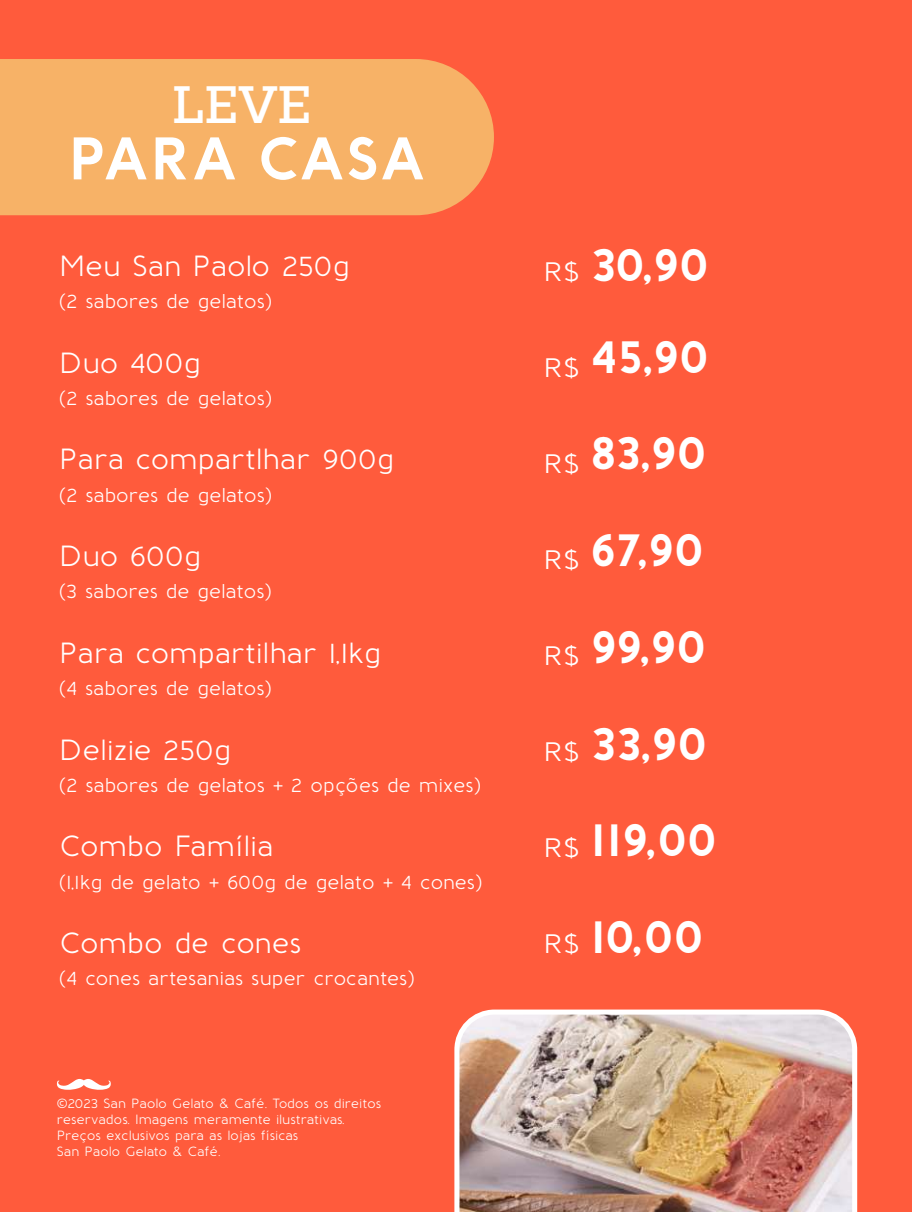
<style>
.page{position:relative;width:912px;height:1212px;background:#ff5b3c}
.page>*{position:absolute;margin:0;border:0;box-sizing:border-box;transform-origin:0 0}
.t1{font:700 60px "Baufra";color:#fff}
.t2{font:700 48px/96.8px "Baufra";letter-spacing:-.02em;color:#fff;text-align:right;scale:.96 1}
.t3{font:500 48px "Mokoko";color:#fff}
.t4{font:500 29.2px "Baufra";letter-spacing:-.01em;color:#fff}
.t5{font:500 26.8px "Baufra";color:#fff;scale:1.15 1}
.t6{font:500 20px "Baufra";letter-spacing:-.01em;color:#fff}
.t7{font:500 13.4px/16px "Baufra";letter-spacing:-.01em;color:#fff}
.s1{font-weight:500;font-size:26.8px}
</style>
<div class="page">
<img style="left:454px;top:1009px;width:404px;height:203px">
<div style="left:0;top:59px;width:494px;height:156px;background:#f7b267"></div>
<svg style="left:56px;top:1079px;width:55px;height:11px"></svg>
<h2 class="t3" style="left:172px;top:73px;width:140px">LEVE</h2>
<h1 class="t1" style="left:68px;top:115px;width:360px">PARA CASA</h1>
<h3 class="t4" style="left:59px;top:247px;width:292px">Meu San Paolo 250g</h3>
<p class="t6" style="left:59px;top:288px;width:214px">(2 sabores de gelatos)</p>
<h3 class="t4" style="left:59px;top:344px;width:143px">Duo 400g</h3>
<p class="t6" style="left:59px;top:385px;width:214px">(2 sabores de gelatos)</p>
<h3 class="t4" style="left:59px;top:440px;width:337px">Para compartlhar 900g</h3>
<p class="t6" style="left:59px;top:482px;width:214px">(2 sabores de gelatos)</p>
<h3 class="t4" style="left:59px;top:537px;width:144px">Duo 600g</h3>
<p class="t6" style="left:59px;top:579px;width:214px">(3 sabores de gelatos)</p>
<h3 class="t4" style="left:59px;top:634px;width:324px">Para compartilhar 1,1kg</h3>
<p class="t6" style="left:59px;top:675px;width:214px">(4 sabores de gelatos)</p>
<h3 class="t4" style="left:59px;top:731px;width:174px">Delizie 250g</h3>
<p class="t6" style="left:59px;top:772px;width:423px">(2 sabores de gelatos + 2 opções de mixes)</p>
<h3 class="t4" style="left:59px;top:827px;width:216px">Combo Família</h3>
<p class="t6" style="left:59px;top:869px;width:424px">(1,1kg de gelato + 600g de gelato + 4 cones)</p>
<h3 class="t4" style="left:59px;top:924px;width:244px">Combo de cones</h3>
<p class="t6" style="left:59px;top:965px;width:357px">(4 cones artesanias super crocantes)</p>
<p class="t7" style="left:57px;top:1095px;width:326px">©2023 San Paolo Gelato &amp; Café. Todos os direitos reservados. Imagens meramente ilustrativas.<br>Preços exclusivos para as lojas físicas<br>San Paolo Gelato &amp; Café.</p>
<h2 class="t2" style="left:543px;top:216px;width:175px;line-height:91.8px"><span class="s1">R$</span> 30,90<br>45,90</h2>
<h3 class="t5" style="left:543px;top:350px;width:33px">R$</h3>
<h2 class="t2" style="left:543px;top:402px;width:184px;text-align:left;text-indent:48px">83,90<br><span class="s1">R$</span> 67,90<br><span class="s1">R$</span> 99,90<br><span class="s1">R$</span> 33,90<br><span class="s1">R$</span> 119,00<br><span class="s1">R$</span> 10,00</h2>
<h3 class="t5" style="left:543px;top:446px;width:33px">R$</h3>
</div>
